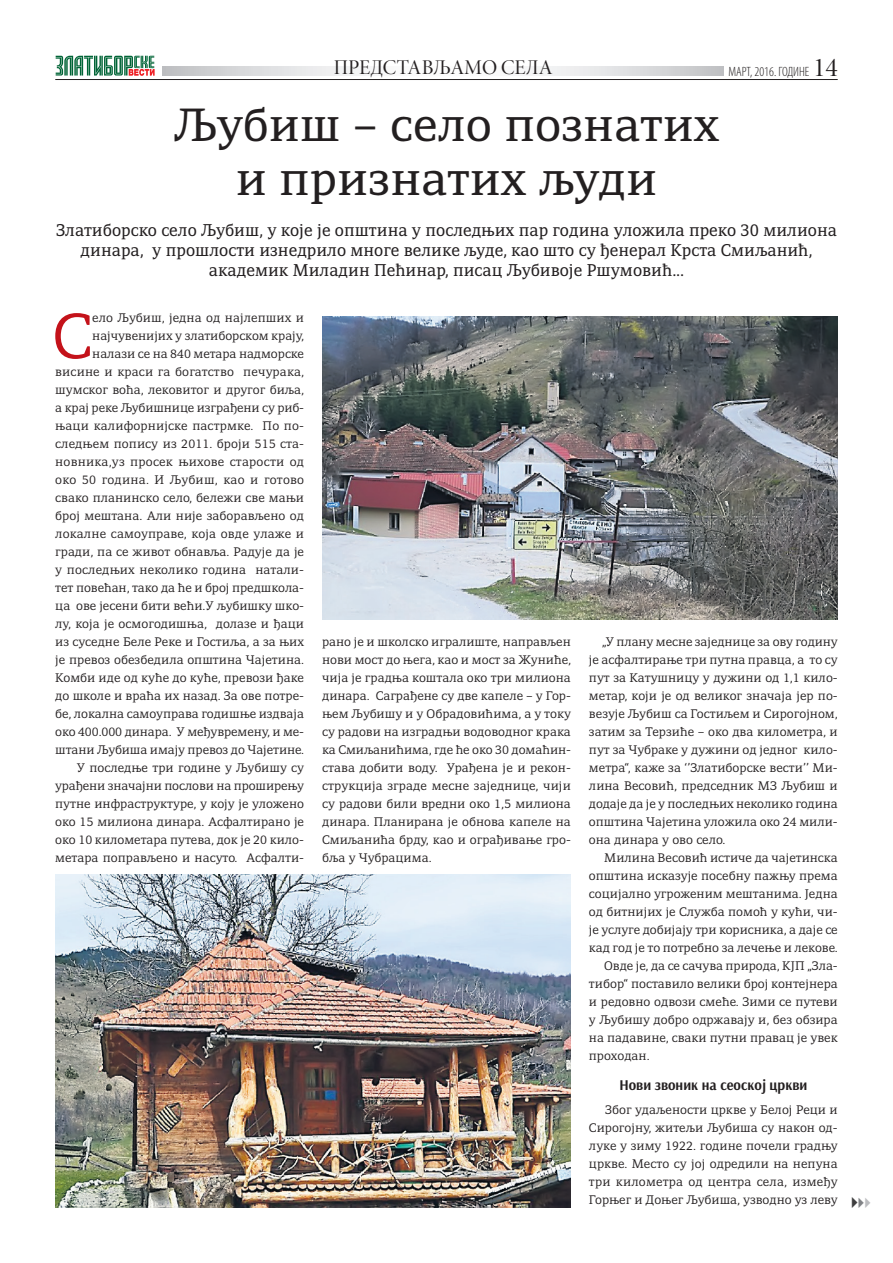
<style>
.page{position:relative;width:893px;height:1263px;background:#fff}
.page>*{position:absolute;margin:0;border:0;box-sizing:border-box;transform-origin:0 0}
.t1{font:300 61.95px "Adamant";color:#c4121a}
.t2{font:45px/54px "Adamant";color:#231f20;text-align:center}
.t3{font:21px "Minion Pro Disp";color:#231f20}
.t4{font:17.55px "Webdings";color:#3e3e3f}
.t5{font:16.5px/19.8px "Adamant";color:#231f20;text-align:center;scale:.95 1}
.t6{font:700 15px "Arsenal";color:#231f20;scale:.95 1}
.t7{font:300 condensed 13.5px "Myriad Pro";color:#231f20}
.t8{font:300 12px/18px "Adamant";color:#231f20;text-align:justify}
.s1{font-family:"Minion Pro Disp";font-weight:400;font-stretch:normal;font-size:27px}
.s2{color:#808285}
.s3{color:#bcbdc0}
</style>
<div class="page">
<svg style="left:55px;top:55px;width:100px;height:21px"></svg>
<hr style="left:55px;top:79px;width:783px;height:1px;background:#231f20">
<svg style="left:163px;top:67px;width:560px;height:9px"></svg>
<img style="left:322px;top:316px;width:516px;height:304px">
<img style="left:55px;top:874px;width:516px;height:334px">
<h3 class="t3" style="left:334px;top:54px;width:220px">ПРЕДСТАВЉАМО СЕЛА</h3>
<p class="t7" style="left:728px;top:63px;width:111px">МАРТ, 2016. ГОДИНЕ <span class="s1">14</span></p>
<h2 class="t2" style="left:174px;top:98px;width:547px">Љу биш – се ло по зна тих и при зна тих љу ди</h2>
<h3 class="t5" style="left:56px;top:220px;width:823px">Зла ти бор ско се ло Љу биш, у ко је је оп шти на у по след њих пар го ди на уло жи ла пре ко 30 ми ли о на ди на ра, у про шло сти из не дри ло мно ге ве ли ке љу де, као што су ђе не рал Кр ста Сми ља нић,<br>ака де мик Ми ла дин Пе ћи нар, пи сац Љу би во је Ршу мо вић...</h3>
<h1 class="t1" style="left:52px;top:300px;width:41px">С</h1>
<p class="t8" style="left:55px;top:309px;width:250px;text-align:right">е ло Љубиш, једна од најлепших и најчувенијих у златиборском крају, налази се на 840 метара надморске висине и краси га богатство печура ка, шум ског во ћа, ле ко ви тог и дру гог би ља, а крај реке Љубишнице изграђени су риб&shy;њаци калифорнијске пастрмке. По по&shy;следњем попису из 2011. броји 515 ста&shy;новника,уз просек њихове старости од око 50 година. И Љубиш, као и гото во сва ко пла нин ско се ло, бе ле жи све ма њи број мештана. Али није заборављено од локалне само у праве, која овде улаже и гра ди, па се жи вот об на вља. Ра ду је да је у последњих неколико година натали&shy;тет повећан, тако да ће и број предшкола&shy;ца ове је се ни би ти ве ћи.У љу би шку шко&shy;лу, ко ја је осмо го ди шња, до ла зе и ђа ци из су сед не Бе ле Ре ке и Го сти ља, а за њих је пре воз обезбе ди ла оп шти на Ча је ти на.<br>Ком би иде од ку ће до ку ће, пре во зи ђа ке до шко ле и вра ћа их на зад. За ове по тре&shy;бе, локална само у права годишње издваја око 400.000 динара. У међувремену, и ме&shy;штани Љубиша имају превоз до Чајетине.<br>У по след ње три го ди не у Љу би шу су урађени значајни послови на проширењу пут не ин фра струк ту ре, у ко ју је уло же но око 15 ми ли о на ди на ра. Ас фал ти ра но је око 10 километара путева, док је 20 кило&shy;ме та ра по пра вље но и на су то. Ас фал ти-</p>
<p class="t8" style="left:322px;top:633px;width:250px">рано је и школско игралиште, направљен нови мост до њега, као и мост за Жуниће, чи ја је град ња ко шта ла око три ми ли о на ди на ра. Са грађе не су две ка пе ле – у Гор&shy;њем Љу би шу и у Об ра до ви ћи ма, а у то ку су ра до ви на из град њи во до вод ног кра ка ка Смиљанићима, где ће око 30 домаћин&shy;става добити воду. Урађена је и рекон&shy;струкција зграде месне заједнице, чи ји су ра до ви би ли вред ни око 1,5 ми ли о на ди на ра. Пла ни ра на је об но ва ка пе ле на Сми ља ни ћа бр ду, као и огра ђи ва ње гро&shy;бља у Чу бра ци ма.</p>
<p class="t8" style="left:589px;top:633px;width:250px;text-indent:13px">„У плану месне заједнице за ову годину је асфалтирање три путна правца, а то су пут за Ка ту шни цу у ду жи ни од 1,1 ки ло&shy;ме тар, ко ји је од ве ли ког зна ча ја јер по&shy;везу је Љу биш са Го сти љем и Си рогој ном, за тим за Тер зи ће – око два ки ло ме тра, и пут за Чу бра ке у ду жи ни од јед ног ки ло&shy;ме тра“, ка же за ‘’Зла ти бор ске ве сти’’ Ми&shy;ли на Ве со вић, пред сед ник МЗ Љу биш и додаје да је у последњих неколико година општина Чајетина уложила око 24 мили&shy;о на ди на ра у ово се ло.</p>
<p class="t8" style="left:604px;top:849px;width:235px">Милина Весовић истиче да чајетинска</p>
<p class="t8" style="left:589px;top:867px;width:250px">оп шти на ис казу је по себ ну па жњу пре ма</p>
<p class="t8" style="left:589px;top:885px;width:250px">со ци јал но угро же ним ме шта ни ма. Јед на</p>
<p class="t8" style="left:589px;top:903px;width:250px">од бит ни јих је Слу жба по моћ у ку ћи, чи-</p>
<p class="t8" style="left:589px;top:921px;width:250px">је услуге добијају три корисника, а даје се</p>
<p class="t8" style="left:589px;top:939px;width:250px">кад год је то потребно за лечење и лекове.</p>
<p class="t8" style="left:604px;top:957px;width:235px">Овде је, да се сачува при ро да, КЈП „Зла-</p>
<p class="t8" style="left:589px;top:975px;width:250px">ти бор“ по ста ви ло ве ли ки број кон теј не ра</p>
<p class="t8" style="left:589px;top:993px;width:250px">и ре дов но од во зи сме ће. Зи ми се пу те ви</p>
<p class="t8" style="left:589px;top:1011px;width:250px">у Љу би шу до бро одр жа ва ју и, без об зи ра</p>
<p class="t8" style="left:589px;top:1029px;width:250px">на па да ви не, сва ки пут ни пра вац је увек</p>
<p class="t8" style="left:589px;top:1047px;width:62px">про хо дан.</p>
<p class="t6" style="left:619px;top:1076px;width:199px">Но ви зво ник на се о ској цр кви</p>
<p class="t8" style="left:589px;top:1101px;width:250px;text-indent:16px">Због уда ље но сти цр кве у Бе лој Ре ци и Си рогој ну, жи те љи Љу би ша су на кон од&shy;лу ке у зи му 1922. го ди не по че ли град њу цркве. Место су јој одредили на непу на три километра од центра села, изме ђу Гор њег и До њег Љу би ша, уз вод но уз ле ву</p>
<h3 class="t4" style="left:846px;top:1194px;width:32px">✔<span class="s2">✔</span><span class="s3">✔</span></h3>
</div>
